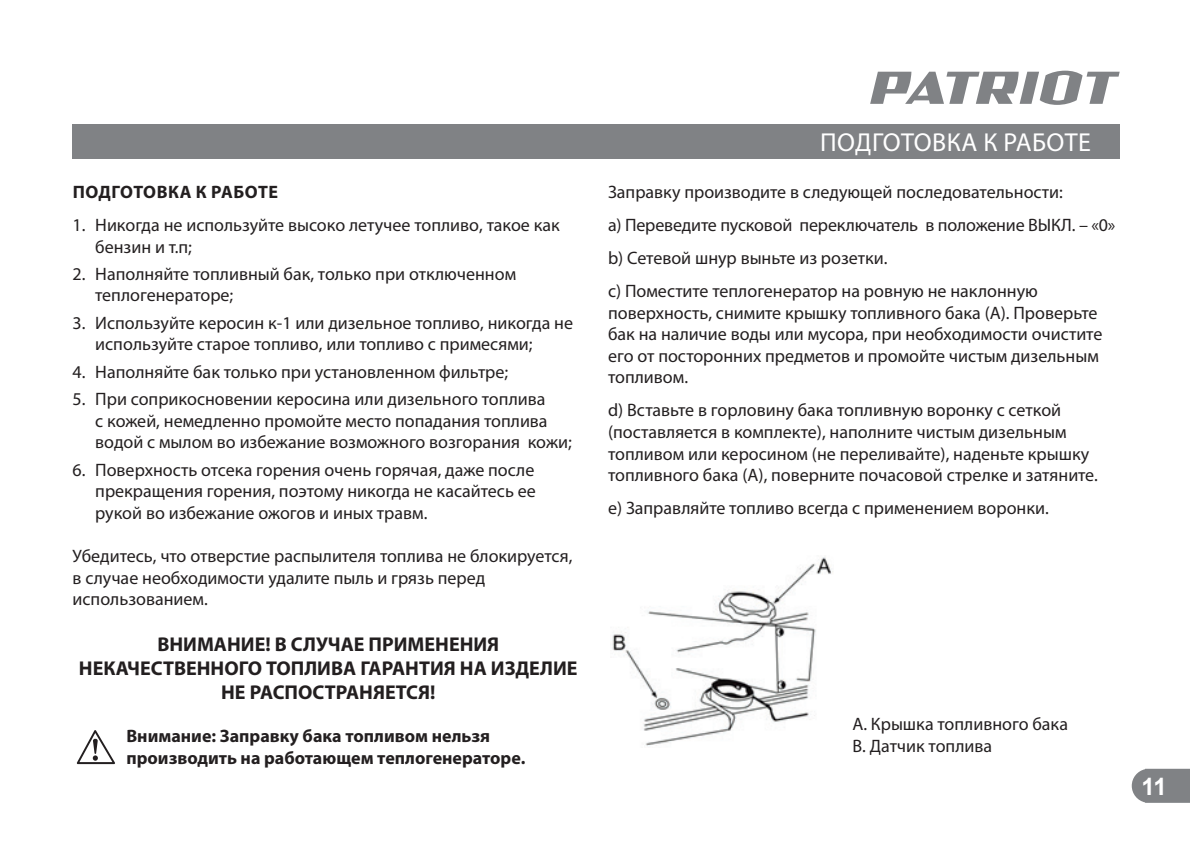
<style>
.page{position:relative;width:1190px;height:841px;background:#fff}
.page>*{position:absolute;margin:0;border:0;box-sizing:border-box;transform-origin:0 0}
.t1{font:26px "Myriad Pro";letter-spacing:.015em;color:#fff}
.t2{font:700 24px "Arial";color:#fff}
.t3{font:700 20px/24px "Myriad Pro";color:#231f20;text-align:center}
.t4{font:18px/21.6px "Myriad Pro";color:#231f20}
.t5{font:700 18px/21.6px "Myriad Pro";color:#231f20}
.t6{font:700 18px "Myriad Pro";letter-spacing:.025em;color:#231f20}
</style>
<div class="page">
<div style="left:73px;top:124px;width:1046px;height:34px;background:#808285"></div>
<svg style="left:1131px;top:768px;width:58px;height:34px;background:#8b8d90"></svg>
<svg style="left:870px;top:71px;width:249px;height:34px"></svg>
<svg style="left:77px;top:730px;width:38px;height:33px"></svg>
<img style="left:612px;top:557px;width:221px;height:189px">
<p class="t6" style="left:73px;top:182px;width:207px">ПОДГОТОВКА К РАБОТЕ</p>
<p class="t4" style="left:95px;top:214px;width:466px;text-indent:-23px">1. Никогда не используйте высоко летучее топливо, такое как бензин и т.п;</p>
<p class="t4" style="left:95px;top:262px;width:422px;text-indent:-23px">2. Наполняйте топливный бак, только при отключенном теплогенераторе;</p>
<p class="t4" style="left:95px;top:311px;width:479px;text-indent:-23px">3. Используйте керосин к-1 или дизельное топливо, никогда не используйте старое топливо, или топливо с примесями;</p>
<p class="t4" style="left:73px;top:360px;width:437px">4. Наполняйте бак только при установленном фильтре;</p>
<p class="t4" style="left:95px;top:387px;width:478px;text-indent:-23px">5. При соприкосновении керосина или дизельного топлива<br>с кожей, немедленно промойте место попадания топлива водой с мылом во избежание возможного возгорания кожи;</p>
<p class="t4" style="left:95px;top:458px;width:442px;text-align:justify;text-indent:-23px">6. Поверхность отсека горения очень горячая, даже после прекращения горения, поэтому никогда не касайтесь ее рукой во избежание ожогов и иных травм.</p>
<p class="t4" style="left:73px;top:544px;width:501px">Убедитесь, что отверстие распылителя топлива не блокируется, в случае необходимости удалите пыль и грязь перед использованием.</p>
<p class="t3" style="left:79px;top:632px;width:500px">ВНИМАНИЕ! В СЛУЧАЕ ПРИМЕНЕНИЯ<br>НЕКАЧЕСТВЕННОГО ТОПЛИВА ГАРАНТИЯ НА ИЗДЕЛИЕ<br>НЕ РАСПОСТРАНЯЕТСЯ!</p>
<p class="t5" style="left:126px;top:725px;width:400px">Внимание: Заправку бака топливом нельзя производить на работающем теплогенераторе.</p>
<h1 class="t1" style="left:820px;top:126px;width:272px">ПОДГОТОВКА К РАБОТЕ</h1>
<p class="t4" style="left:608px;top:175px;width:509px;line-height:33px">Заправку производите в следующей последовательности:<br>a) Переведите пусковой переключатель в положение ВЫКЛ. – «0» b) Сетевой шнур выньте из розетки.<br>c) Поместите теплогенератор на ровную не наклонную</p>
<p class="t4" style="left:608px;top:301px;width:496px">поверхность, снимите крышку топливного бака (А). Проверьте бак на наличие воды или мусора, при необходимости очистите его от посторонних предметов и промойте чистым дизельным топливом.</p>
<p class="t4" style="left:608px;top:399px;width:491px">d) Вставьте в горловину бака топливную воронку с сеткой (поставляется в комплекте), наполните чистым дизельным топливом или керосином (не переливайте), наденьте крышку топливного бака (А), поверните почасовой стрелке и затяните.</p>
<p class="t4" style="left:608px;top:497px;width:442px">e) Заправляйте топливо всегда с применением воронки.</p>
<p class="t4" style="left:852px;top:713px;width:217px">А. Крышка топливного бака<br>В. Датчик топлива</p>
<h2 class="t2" style="left:1141px;top:769px;width:27px">11</h2>
</div>
